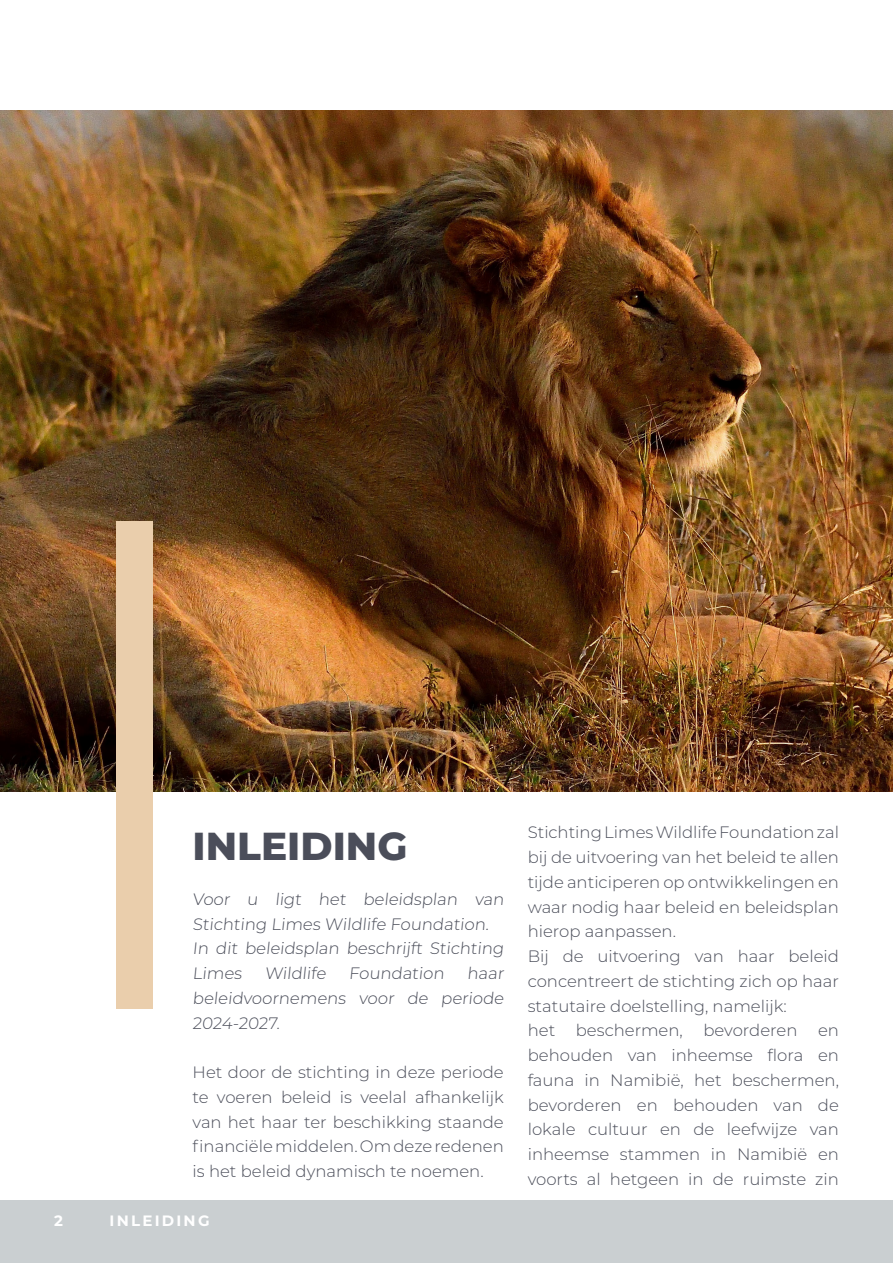
<style>
.page{position:relative;width:893px;height:1263px;background:#fff}
.page>*{position:absolute;margin:0;border:0;box-sizing:border-box;transform-origin:0 0}
.TOC_-_Align_Left{font:800 39px "Montserrat";color:#4b4e5a}
.Body_01_-_Align_Left{font:300 16.5px/24.8px "Montserrat";color:#4b4e5a;text-align:justify}
.Body_01_-_Align_Left-2{font:700 15px "Montserrat";letter-spacing:.15em;color:#fff}
</style>
<div class="page">
<img style="left:0;top:111px;width:893px;height:681px">
<div style="left:0;top:1200px;width:893px;height:63px;background:#cacfd1"></div>
<div style="left:117px;top:522px;width:36px;height:487px;background:#eaceac"></div>
<p class="Body_01_-_Align_Left-2" style="left:54px;top:1210px;width:10px">2</p>
<p class="TOC_-_Align_Left" style="left:193px;top:818px;width:216px">INLEIDING</p>
<p class="Body_01_-_Align_Left" style="left:193px;top:886px;width:315px">Voor u ligt het beleidsplan van<br>Stichting Limes Wildlife Foundation.</p>
<p class="Body_01_-_Align_Left" style="left:193px;top:935px;width:315px">In dit beleidsplan beschrijft Stichting Limes Wildlife Foundation haar beleidvoornemens voor de periode 2024-2027.</p>
<p class="Body_01_-_Align_Left" style="left:193px;top:1059px;width:313px">Het door de stichting in deze periode te voeren beleid is veelal afhankelijk van het haar ter beschikking staande financiële middelen. Om deze redenen is het beleid dynamisch te noemen.</p>
<p class="Body_01_-_Align_Left-2" style="left:109px;top:1210px;width:102px">INLEIDING</p>
<p class="Body_01_-_Align_Left" style="left:528px;top:819px;width:313px">Stichting Limes Wildlife Foundation zal bij de uitvoering van het beleid te allen tijde anticiperen op ontwikkelingen en waar nodig haar beleid en beleidsplan hierop aanpassen.</p>
<p class="Body_01_-_Align_Left" style="left:528px;top:943px;width:313px">Bij de uitvoering van haar beleid concentreert de stichting zich op haar statutaire doelstelling, namelijk:</p>
<p class="Body_01_-_Align_Left" style="left:528px;top:1017px;width:313px">het beschermen, bevorderen en behouden van inheemse flora en fauna in Namibië, het beschermen, bevorderen en behouden van de lokale cultuur en de leefwijze van inheemse stammen in Namibië en voorts al hetgeen in de ruimste zin</p>
</div>
